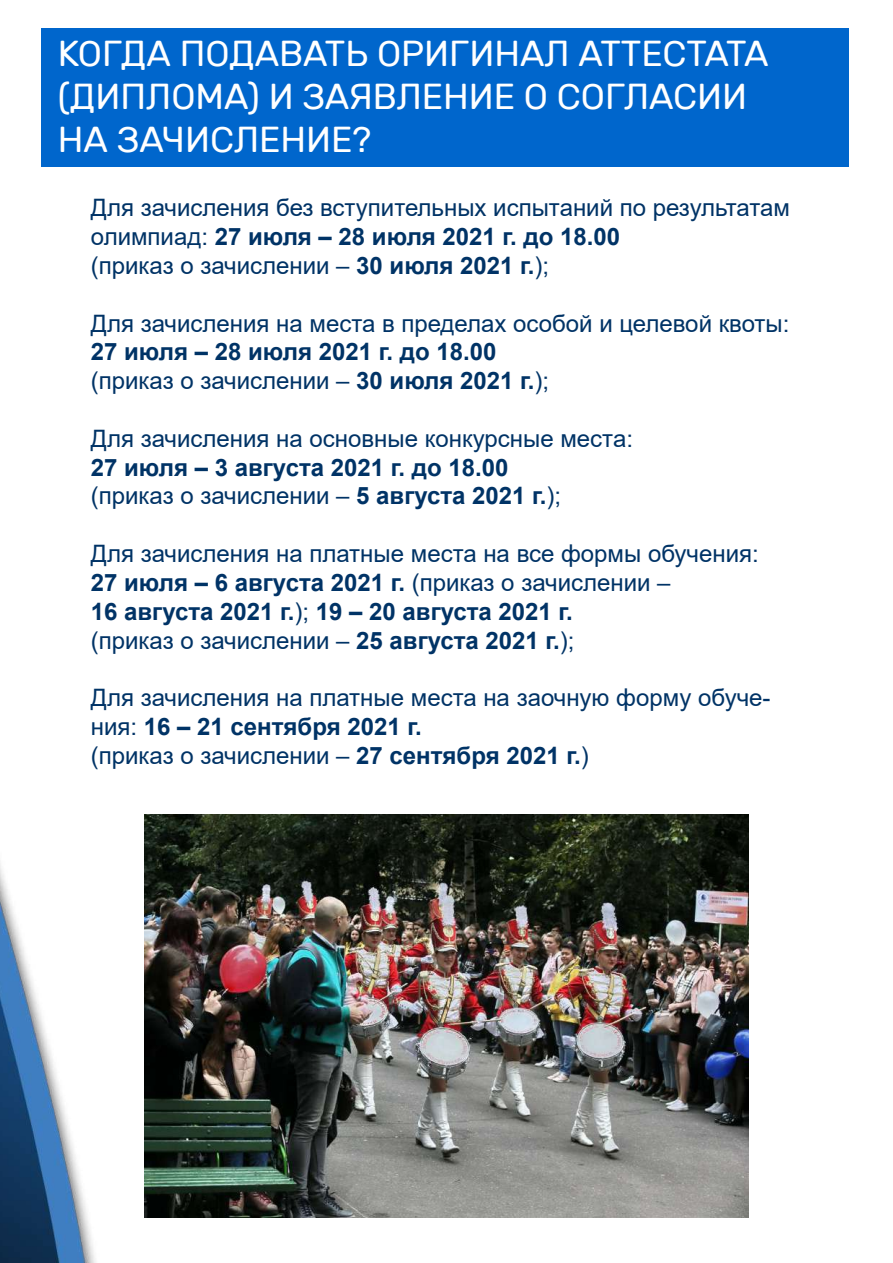
<style>
.page{position:relative;width:893px;height:1263px;background:#fff}
.page>*{position:absolute;margin:0;border:0;box-sizing:border-box;transform-origin:0 0}
.t1{font:36px/43.2px "Rubik";color:#fff}
.t2{font:24px/28.8px "Arial";color:#036}
.t3{font:700 24px/28.8px "Arial";color:#036}
.s1{font-weight:700}
.s2{font-weight:400}
</style>
<div class="page">
<img style="left:0;top:28px;width:849px;height:1235px">
<img style="left:144px;top:815px;width:604px;height:402px">
<h1 class="t1" style="left:58px;top:32px;width:712px">КОГДА ПОДАВАТЬ ОРИГИНАЛ АТТЕСТАТА (ДИПЛОМА) И ЗАЯВЛЕНИЕ О СОГЛАСИИ<br>НА ЗАЧИСЛЕНИЕ?</h1>
<p class="t2" style="left:91px;top:193px;width:700px">Для зачисления без вступительных испытаний по результатам олимпиад: <span class="s1">27 июля – 28 июля 2021 г. до 18.00<br></span>(приказ о зачислении – <span class="s1">30 июля 2021 г.</span>);</p>
<p class="t2" style="left:91px;top:309px;width:700px">Для зачисления на места в пределах особой и целевой квоты:</p>
<p class="t3" style="left:91px;top:338px;width:460px">27 июля – 28 июля 2021 г. до 18.00 <span class="s2">(приказ о зачислении –</span> 30 июля 2021 г.<span class="s2">);</span></p>
<p class="t2" style="left:91px;top:424px;width:544px">Для зачисления на основные конкурсные места:</p>
<p class="t3" style="left:91px;top:453px;width:472px">27 июля – 3 августа 2021 г. до 18.00 <span class="s2">(приказ о зачислении –</span> 5 августа 2021 г.<span class="s2">);</span></p>
<p class="t2" style="left:91px;top:539px;width:669px">Для зачисления на платные места на все формы обучения:<br><span class="s1">27 июля – 6 августа 2021 г.</span> (приказ о зачислении –<br><span class="s1">16 августа 2021 г.</span>); <span class="s1">19 – 20 августа 2021 г.<br></span>(приказ о зачислении – <span class="s1">25 августа 2021 г.</span>);</p>
<p class="t2" style="left:91px;top:683px;width:681px">Для зачисления на платные места на заочную форму обуче&shy;ния: <span class="s1">16 – 21 сентября 2021 г.<br></span>(приказ о зачислении – <span class="s1">27 сентября 2021 г.</span>)</p>
</div>
